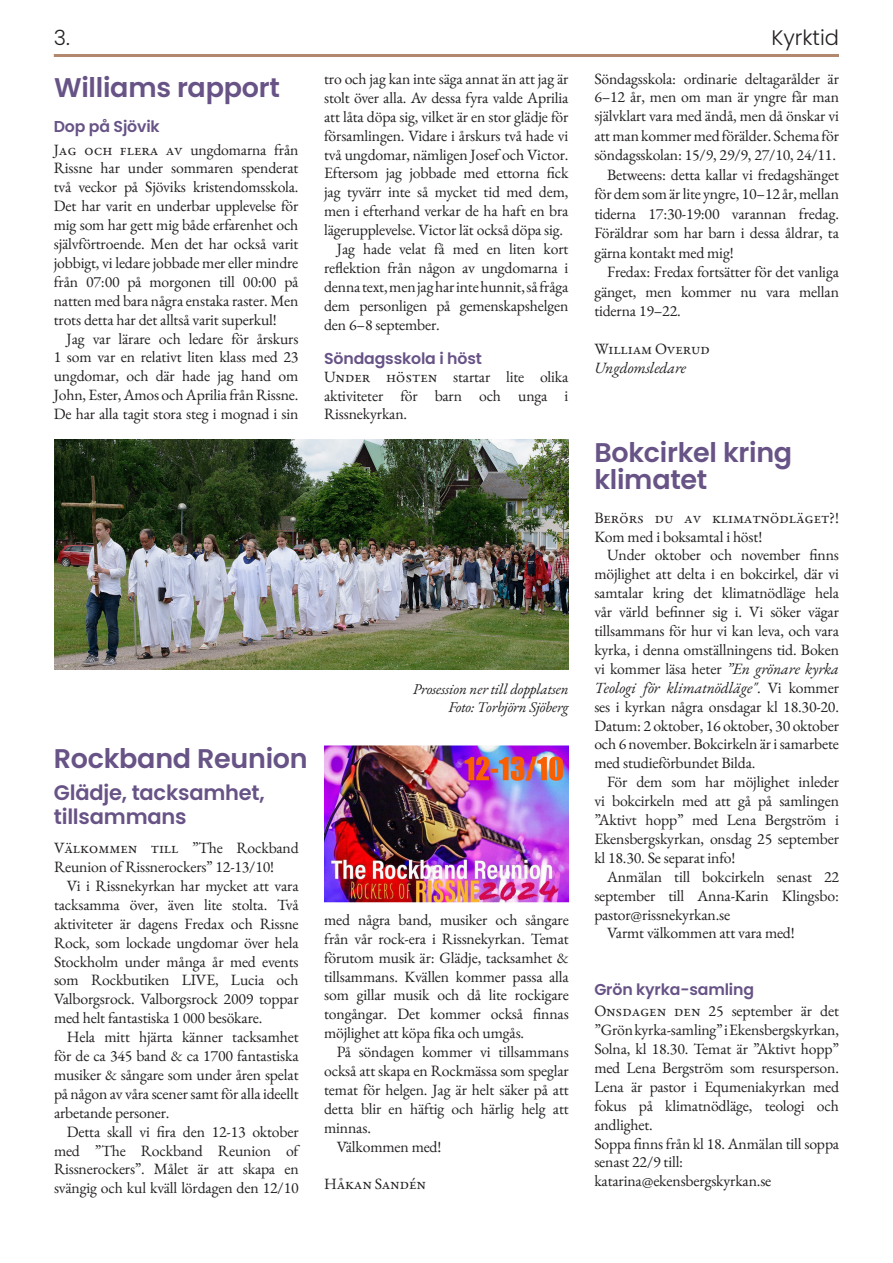
<style>
.page{position:relative;width:893px;height:1263px;background:#fff}
.page>*{position:absolute;margin:0;border:0;box-sizing:border-box;transform-origin:0 0}
.t1{font:600 27px/27px "Poppins";letter-spacing:-.01em;color:#675386}
.t2{font:600 21px/24px "Poppins";letter-spacing:-.01em;color:#675386}
.t3{font:300 21px "Poppins";color:#231f20}
.t4{font:15.75px/18.9px "EB Garamond";letter-spacing:-.01em;color:#231f20;text-align:justify}
.t5{font:600 15.75px "Poppins";letter-spacing:-.01em;color:#675386}
.t6{font:italic 15.75px "EB Garamond";letter-spacing:-.01em;color:#231f20}
.t7{font:15.75px "EB Garamond";letter-spacing:.11em;color:#231f20}
.t8{font:italic 15px "EB Garamond";letter-spacing:-.01em;color:#231f20}
.s1{font-weight:400;font-size:18px}
.s2{font-style:italic}
</style>
<div class="page">
<hr style="left:54px;top:54px;width:785px;height:3px;background:#b2896e">
<img style="left:54px;top:439px;width:515px;height:231px">
<img style="left:324px;top:746px;width:245px;height:156px">
<p class="t3" style="left:54px;top:26px;width:18px">3<span class="s1">.</span></p>
<p class="t1" style="left:54px;top:74px;width:227px">Williams rapport</p>
<p class="t5" style="left:54px;top:117px;width:108px">Dop på Sjövik</p>
<p class="t4" style="left:54px;top:140px;width:246px">Jag och flera av ungdomarna från Rissne har under sommaren spenderat två veckor på Sjöviks kristendomsskola.<br>Det har varit en underbar upplevelse för mig som har gett mig både erfarenhet och självförtroende. Men det har också varit jobbigt, vi ledare jobbade mer eller mindre från 07:00 på morgonen till 00:00 på natten med bara några enstaka raster. Men trots detta har det alltså varit superkul!</p>
<p class="t4" style="left:54px;top:329px;width:246px;text-indent:13px">Jag var lärare och ledare för årskurs 1 som var en relativt liten klass med 23 ungdomar, och där hade jag hand om John, Ester, Amos och Aprilia från Rissne.<br>De har alla tagit stora steg i mognad i sin</p>
<p class="t4" style="left:324px;top:69px;width:246px">tro och jag kan inte säga annat än att jag är stolt över alla. Av dessa fyra valde Aprilia att låta döpa sig, vilket är en stor glädje för församlingen. Vidare i årskurs två hade vi två ungdomar, nämligen Josef och Victor.<br>Eftersom jag jobbade med ettorna fick jag tyvärr inte så mycket tid med dem, men i efterhand verkar de ha haft en bra lägerupplevelse. Victor lät också döpa sig.</p>
<p class="t4" style="left:324px;top:239px;width:246px;text-indent:13px">Jag hade velat få med en liten kort reflektion från någon av ungdomarna i denna text, men jag har inte hunnit, så fråga dem personligen på gemenskapshelgen den 6–8 september.</p>
<p class="t5" style="left:324px;top:349px;width:159px">Söndagsskola i höst</p>
<p class="t4" style="left:324px;top:368px;width:246px;line-height:18.5px">Under hösten startar lite olika aktiviteter för barn och unga i Rissnekyrkan.</p>
<p class="t1" style="left:54px;top:745px;width:255px">Rockband Reunion</p>
<p class="t2" style="left:54px;top:781px;width:213px">Glädje, tacksamhet, tillsammans</p>
<p class="t4" style="left:54px;top:838px;width:246px">Välkommen till ”The Rockband<br>Reunion of Rissnerockers” 12-13/10!</p>
<p class="t4" style="left:54px;top:876px;width:246px;text-indent:13px">Vi i Rissnekyrkan har mycket att vara tacksamma över, även lite stolta. Två aktiviteter är dagens Fredax och Rissne Rock, som lockade ungdomar över hela Stockholm under många år med events som Rockbutiken LIVE, Lucia och Valborgsrock. Valborgsrock 2009 toppar med helt fantastiska 1 000 besökare.</p>
<p class="t4" style="left:54px;top:1027px;width:246px;text-indent:13px">Hela mitt hjärta känner tacksamhet för de ca 345 band &amp; ca 1700 fantastiska musiker &amp; sångare som under åren spelat på någon av våra scener samt för alla ideellt arbetande personer.</p>
<p class="t4" style="left:54px;top:1122px;width:246px;text-indent:13px">Detta skall vi fira den 12-13 oktober med ”The Rockband Reunion of Rissnerockers”. Målet är att skapa en svängig och kul kväll lördagen den 12/10</p>
<p class="t8" style="left:413px;top:679px;width:157px">Prosession ner till dopplatsen</p>
<p class="t8" style="left:448px;top:697px;width:122px">Foto: Torbjörn Sjöberg</p>
<p class="t4" style="left:324px;top:910px;width:246px">med några band, musiker och sångare från vår rock-era i Rissnekyrkan. Temat förutom musik är: Glädje, tacksamhet &amp; tillsammans. Kvällen kommer passa alla som gillar musik och då lite rockigare tongångar. Det kommer också finnas möjlighet att köpa fika och umgås.</p>
<p class="t4" style="left:324px;top:1042px;width:246px;text-indent:13px">På söndagen kommer vi tillsammans också att skapa en Rockmässa som speglar temat för helgen. Jag är helt säker på att detta blir en häftig och härlig helg att minnas.</p>
<p class="t4" style="left:337px;top:1137px;width:106px">Välkommen med!</p>
<p class="t7" style="left:324px;top:1174px;width:103px">Håkan Sandén</p>
<h2 class="t3" style="left:771px;top:26px;width:69px">Kyrktid</h2>
<p class="t4" style="left:594px;top:70px;width:246px;line-height:18px">Söndagsskola: ordinarie deltagarålder är<br>6–12 år, men om man är yngre får man</p>
<p class="t4" style="left:594px;top:106px;width:246px;line-height:19.5px">självklart vara med ändå, men då önskar vi att man kommer med förälder. Schema för söndagsskolan: 15/9, 29/9, 27/10, 24/11.</p>
<p class="t4" style="left:594px;top:165px;width:246px;line-height:19.5px;text-indent:13px">Betweens: detta kallar vi fredagshänget för dem som är lite yngre, 10–12 år, mellan tiderna 17:30-19:00 varannan fredag.<br>Föräldrar som har barn i dessa åldrar, ta gärna kontakt med mig!</p>
<p class="t4" style="left:594px;top:262px;width:246px;line-height:19.5px;text-indent:13px">Fredax: Fredax fortsätter för det vanliga gänget, men kommer nu vara mellan tiderna 19–22.</p>
<p class="t4" style="left:594px;top:340px;width:117px">William Overud</p>
<p class="t6" style="left:594px;top:358px;width:93px">Ungdomsledare</p>
<p class="t1" style="left:594px;top:439px;width:199px">Bokcirkel kring klimatet</p>
<p class="t4" style="left:594px;top:508px;width:246px">Berörs du av klimatnödläget?!<br>Kom med i boksamtal i höst!</p>
<p class="t4" style="left:594px;top:546px;width:246px;text-indent:13px">Under oktober och november finns möjlighet att delta i en bokcirkel, där vi samtalar kring det klimatnödläge hela vår värld befinner sig i. Vi söker vägar tillsammans för hur vi kan leva, och vara kyrka, i denna omställningens tid. Boken vi kommer läsa heter <span class="s2">”En grönare kyrka Teologi för klimatnödläge"</span>. Vi kommer ses i kyrkan några onsdagar kl 18.30-20.<br>Datum: 2 oktober, 16 oktober, 30 oktober och 6 november. Bokcirkeln är i samarbete med studieförbundet Bilda.</p>
<p class="t4" style="left:594px;top:773px;width:246px;text-indent:13px">För dem som har möjlighet inleder vi bokcirkeln med att gå på samlingen ”Aktivt hopp” med Lena Bergström i Ekensbergskyrkan, onsdag 25 september kl 18.30. Se separat info!</p>
<p class="t4" style="left:594px;top:867px;width:246px;text-indent:13px">Anmälan till bokcirkeln senast 22 september till Anna-Karin Klingsbo: pastor@rissnekyrkan.se</p>
<p class="t4" style="left:607px;top:924px;width:189px">Varmt välkommen att vara med!</p>
<p class="t5" style="left:594px;top:980px;width:161px">Grön kyrka-samling</p>
<p class="t4" style="left:594px;top:1001px;width:246px">Onsdagen den 25 september är det ”Grön kyrka-samling” i Ekensbergskyrkan, Solna, kl 18.30. Temat är ”Aktivt hopp” med Lena Bergström som resursperson.<br>Lena är pastor i Equmeniakyrkan med fokus på klimatnödläge, teologi och andlighet.</p>
<p class="t4" style="left:594px;top:1134px;width:246px">Soppa finns från kl 18. Anmälan till soppa senast 22/9 till:</p>
<p class="t4" style="left:594px;top:1172px;width:179px">katarina@ekensbergskyrkan.se</p>
</div>
